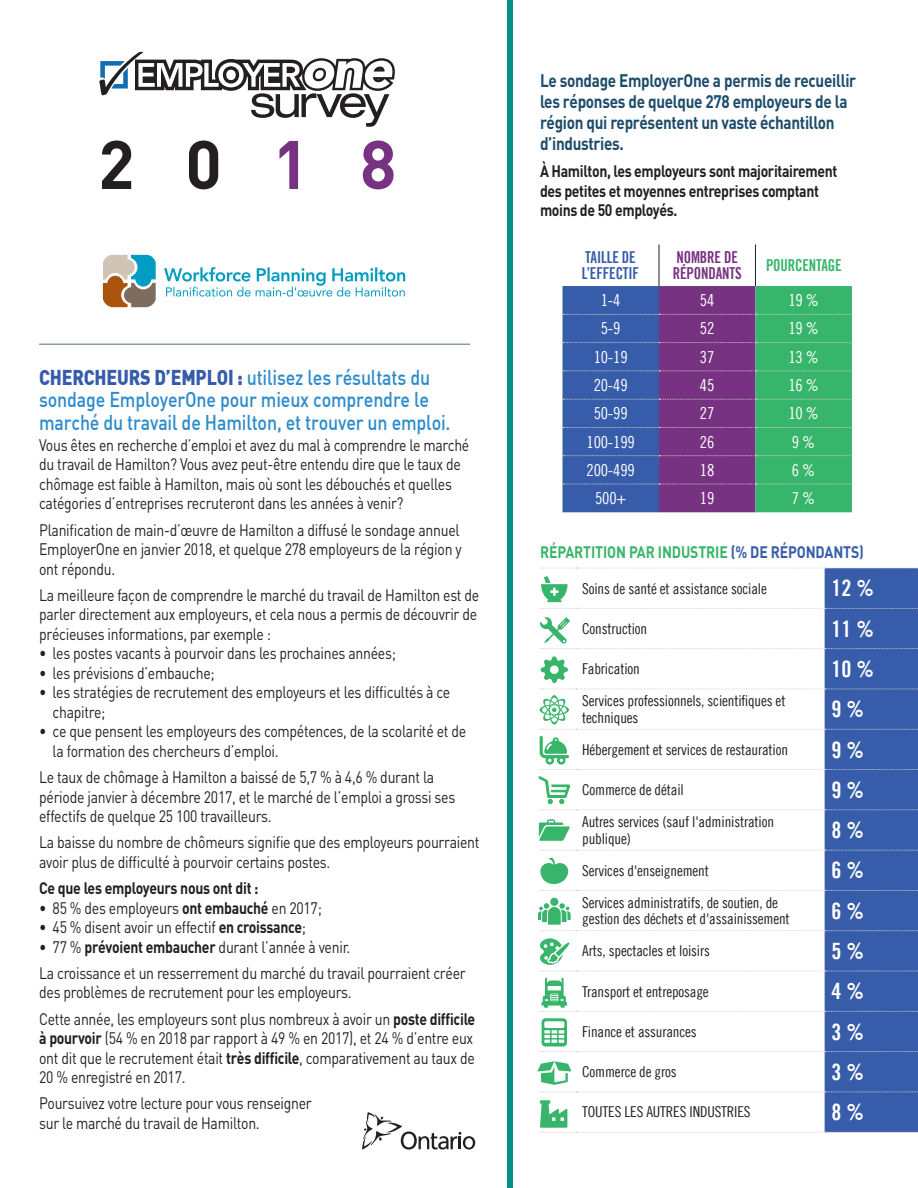
<style>
.page{position:relative;width:918px;height:1188px;background:#fff}
.page>*{position:absolute;margin:0;border:0;box-sizing:border-box;transform-origin:0 0}
.t1{font:700 67.5px "DIN";color:#231f20}
.t2{font:22.5px "Trade Gothic LT Bold Cond Twenty";color:#fff}
.t3{font:500 21px/22.5px "DIN";letter-spacing:-.01em;color:#2c8bcb;scale:.85 1}
.t4{font:700 18px/21px "DIN";letter-spacing:-.02em;color:#1d4c6b;scale:.85 1}
.t5{font:16.5px/19.5px "DIN";letter-spacing:-.02em;color:#231f20;scale:.85 1}
.t6{font:700 16.5px/19.8px "DIN";letter-spacing:-.025em;color:#231f20;scale:.85 1}
.t7{font:16.5px "Trade Gothic LT Cond Eighteen";letter-spacing:-.01em;color:#fff}
.t8{font:700 16.5px "DIN";letter-spacing:-.01em;color:#37b56a;scale:.85 1}
.t9{font:16.5px/16.5px "Trade Gothic LT Bold Cond Twenty";letter-spacing:-.01em;color:#365caa;scale:.9 1}
.t10{font:16.5px/16.5px "Trade Gothic LT Bold Cond Twenty";letter-spacing:-.01em;color:#773381;scale:.9 1}
.t11{font:16.5px "Trade Gothic LT Bold Cond Twenty";letter-spacing:-.01em;color:#37b56a;scale:.9 1}
.t12{font:15px/16.5px "Trade Gothic LT Cond Eighteen";letter-spacing:-.01em;color:#231f20}
.s1{color:#773381}
.s2{font-weight:900;color:#365caa}
.s3{font-weight:700}
.s4{color:#365caa}
</style>
<div class="page">
<svg style="left:99px;top:51px;width:296px;height:76px"></svg>
<div style="left:825px;top:569px;width:93px;height:531px;background:#365caa"></div>
<svg style="left:540px;top:568px;width:378px;height:1px"></svg>
<svg style="left:540px;top:608px;width:378px;height:1px"></svg>
<svg style="left:540px;top:850px;width:378px;height:1px"></svg>
<svg style="left:540px;top:890px;width:378px;height:1px"></svg>
<svg style="left:540px;top:1092px;width:378px;height:1px"></svg>
<svg style="left:541px;top:576px;width:27px;height:26px"></svg>
<svg style="left:541px;top:657px;width:27px;height:26px"></svg>
<svg style="left:540px;top:617px;width:378px;height:32px"></svg>
<svg style="left:540px;top:689px;width:378px;height:41px"></svg>
<svg style="left:538px;top:776px;width:380px;height:34px"></svg>
<svg style="left:540px;top:736px;width:378px;height:34px"></svg>
<svg style="left:540px;top:858px;width:28px;height:26px"></svg>
<svg style="left:539px;top:819px;width:31px;height:22px"></svg>
<svg style="left:538px;top:898px;width:380px;height:33px"></svg>
<svg style="left:540px;top:938px;width:30px;height:27px"></svg>
<svg style="left:540px;top:971px;width:378px;height:41px"></svg>
<svg style="left:540px;top:1018px;width:378px;height:34px"></svg>
<svg style="left:537px;top:1061px;width:34px;height:24px"></svg>
<hr style="left:659px;top:244px;width:1px;height:42px;background:#231f20">
<hr style="left:755px;top:244px;width:1px;height:42px;background:#231f20">
<svg style="left:562px;top:286px;width:291px;height:226px;background:#4f6e88"></svg>
<svg style="left:540px;top:1100px;width:378px;height:33px"></svg>
<div style="left:507px;top:0;width:5px;height:1188px;background:#009188"></div>
<svg style="left:362px;top:1112px;width:113px;height:38px"></svg>
<hr style="left:39px;top:344px;width:431px;height:1px;background:#536d7a">
<svg style="left:164px;top:267px;width:241px;height:30px"></svg>
<svg style="left:103px;top:255px;width:53px;height:52px;background:#929b8f"></svg>
<h1 class="t1" style="left:98px;top:120px;width:300px">20<span class="s1">18</span></h1>
<p class="t3" style="left:39px;top:365px;width:486px"><span class="s2">CHERCHEURS D’EMPLOI :</span> utilisez les résultats du sondage EmployerOne pour mieux comprendre le marché du travail de Hamilton, et trouver un emploi.</p>
<p class="t5" style="left:39px;top:435px;width:508px">Vous êtes en recherche d’emploi et avez du mal à comprendre le marché du travail de Hamilton? Vous avez peut-être entendu dire que le taux de chômage est faible à Hamilton, mais où sont les débouchés et quelles catégories d’entreprises recruteront dans les années à venir?</p>
<p class="t5" style="left:39px;top:520px;width:499px">Planification de main-d’œuvre de Hamilton a diffusé le sondage annuel<br>EmployerOne en janvier 2018, et quelque 278 employeurs de la région y ont répondu.</p>
<p class="t5" style="left:39px;top:585px;width:519px">La meilleure façon de comprendre le marché du travail de Hamilton est de parler directement aux employeurs, et cela nous a permis de découvrir de précieuses informations, par exemple :</p>
<p class="t5" style="left:39px;top:643px;width:421px">• les postes vacants à pourvoir dans les prochaines années;</p>
<p class="t5" style="left:39px;top:663px;width:208px">• les prévisions d’embauche;</p>
<p class="t5" style="left:53px;top:682px;width:469px;text-indent:-14px">• les stratégies de recrutement des employeurs et les difficultés à ce chapitre;</p>
<p class="t5" style="left:53px;top:721px;width:488px;text-indent:-14px">• ce que pensent les employeurs des compétences, de la scolarité et de la formation des chercheurs d’emploi.</p>
<p class="t5" style="left:39px;top:767px;width:491px">Le taux de chômage à Hamilton a baissé de 5,7 % à 4,6 % durant la période janvier à décembre 2017, et le marché de l’emploi a grossi ses effectifs de quelque 25 100 travailleurs.</p>
<p class="t5" style="left:39px;top:832px;width:520px">La baisse du nombre de chômeurs signifie que des employeurs pourraient avoir plus de difficulté à pourvoir certains postes.</p>
<p class="t6" style="left:39px;top:878px;width:260px">Ce que les employeurs nous ont dit :</p>
<p class="t5" style="left:39px;top:898px;width:334px">• 85 % des employeurs <span class="s3">ont embauché</span> en 2017;</p>
<p class="t5" style="left:39px;top:917px;width:315px">• 45 % disent avoir un effectif <span class="s3">en croissance</span>;</p>
<p class="t5" style="left:39px;top:933px;width:503px;line-height:26.2px">• 77 % <span class="s3">prévoient embaucher</span> durant l’année à venir.<br>La croissance et un resserrement du marché du travail pourraient créer</p>
<p class="t5" style="left:39px;top:979px;width:515px;line-height:26.2px">des problèmes de recrutement pour les employeurs.<br>Cette année, les employeurs sont plus nombreux à avoir un <span class="s3">poste difficile</span></p>
<p class="t5" style="left:39px;top:1028px;width:514px;text-align:justify"><span class="s3">à pourvoir</span> (54 % en 2018 par rapport à 49 % en 2017), et 24 % d’entre eux ont dit que le recrutement était <span class="s3">très difficile</span>, comparativement au taux de 20 % enregistré en 2017.</p>
<p class="t5" style="left:39px;top:1093px;width:322px">Poursuivez votre lecture pour vous renseigner sur le marché du travail de Hamilton.</p>
<p class="t4" style="left:540px;top:70px;width:374px">Le sondage EmployerOne a permis de recueillir les réponses de quelque 278 employeurs de la région qui représentent un vaste échantillon d’industries.</p>
<p class="t6" style="left:540px;top:160px;width:352px">À Hamilton, les employeurs sont majoritairement des petites et moyennes entreprises comptant moins de 50 employés.</p>
<p class="t9" style="left:582px;top:249px;width:65px">TAILLE DE<br>L’EFFECTIF</p>
<p class="t10" style="left:673px;top:249px;width:78px">NOMBRE DE<br>RÉPONDANTS</p>
<p class="t11" style="left:766px;top:255px;width:86px">POURCENTAGE</p>
<p class="t7" style="left:601px;top:290px;width:21px">1-4</p>
<p class="t7" style="left:700px;top:290px;width:16px">54</p>
<p class="t7" style="left:788px;top:290px;width:32px">19 %</p>
<p class="t7" style="left:601px;top:319px;width:21px">5-9</p>
<p class="t7" style="left:700px;top:319px;width:16px">52</p>
<p class="t7" style="left:788px;top:319px;width:32px">19 %</p>
<p class="t7" style="left:594px;top:347px;width:36px">10-19</p>
<p class="t7" style="left:700px;top:347px;width:16px">37</p>
<p class="t7" style="left:788px;top:347px;width:32px">13 %</p>
<p class="t7" style="left:594px;top:375px;width:36px">20-49</p>
<p class="t7" style="left:700px;top:375px;width:16px">45</p>
<p class="t7" style="left:788px;top:375px;width:32px">16 %</p>
<p class="t7" style="left:594px;top:404px;width:36px">50-99</p>
<p class="t7" style="left:700px;top:404px;width:16px">27</p>
<p class="t7" style="left:788px;top:404px;width:32px">10 %</p>
<p class="t7" style="left:587px;top:432px;width:50px">100-199</p>
<p class="t7" style="left:700px;top:432px;width:16px">26</p>
<p class="t7" style="left:792px;top:432px;width:25px">9 %</p>
<p class="t7" style="left:587px;top:460px;width:50px">200-499</p>
<p class="t7" style="left:700px;top:460px;width:16px">18</p>
<p class="t7" style="left:792px;top:460px;width:25px">6 %</p>
<p class="t7" style="left:595px;top:489px;width:33px">500+</p>
<p class="t7" style="left:700px;top:489px;width:16px">19</p>
<p class="t7" style="left:792px;top:489px;width:25px">7 %</p>
<p class="t8" style="left:540px;top:541px;width:383px">RÉPARTITION PAR INDUSTRIE <span class="s4">(% DE RÉPONDANTS)</span></p>
<p class="t12" style="left:582px;top:580px;width:186px">Soins de santé et assistance sociale</p>
<h2 class="t2" style="left:831px;top:575px;width:44px">12 %</h2>
<p class="t12" style="left:582px;top:620px;width:67px">Construction</p>
<h2 class="t2" style="left:831px;top:615px;width:44px">11 %</h2>
<p class="t12" style="left:582px;top:660px;width:59px">Fabrication</p>
<h2 class="t2" style="left:831px;top:655px;width:44px">10 %</h2>
<p class="t12" style="left:582px;top:693px;width:205px">Services professionnels, scientifiques et techniques</p>
<h2 class="t2" style="left:831px;top:696px;width:34px">9 %</h2>
<p class="t12" style="left:582px;top:741px;width:207px">Hébergement et services de restauration</p>
<h2 class="t2" style="left:831px;top:736px;width:34px">9 %</h2>
<p class="t12" style="left:582px;top:781px;width:103px">Commerce de détail</p>
<h2 class="t2" style="left:831px;top:776px;width:34px">9 %</h2>
<p class="t12" style="left:582px;top:813px;width:193px">Autres services (sauf l'administration publique)</p>
<h2 class="t2" style="left:831px;top:816px;width:34px">8 %</h2>
<p class="t12" style="left:582px;top:862px;width:128px">Services d'enseignement</p>
<h2 class="t2" style="left:831px;top:857px;width:34px">6 %</h2>
<p class="t12" style="left:582px;top:894px;width:209px">Services administratifs, de soutien, de gestion des déchets et d'assainissement</p>
<h2 class="t2" style="left:831px;top:897px;width:34px">6 %</h2>
<p class="t12" style="left:582px;top:943px;width:129px">Arts, spectacles et loisirs</p>
<h2 class="t2" style="left:831px;top:937px;width:34px">5 %</h2>
<p class="t12" style="left:582px;top:983px;width:128px">Transport et entreposage</p>
<h2 class="t2" style="left:831px;top:978px;width:34px">4 %</h2>
<p class="t12" style="left:582px;top:1023px;width:116px">Finance et assurances</p>
<h2 class="t2" style="left:831px;top:1018px;width:34px">3 %</h2>
<p class="t12" style="left:582px;top:1063px;width:96px">Commerce de gros</p>
<h2 class="t2" style="left:831px;top:1058px;width:34px">3 %</h2>
<p class="t12" style="left:582px;top:1104px;width:170px">TOUTES LES AUTRES INDUSTRIES</p>
<h2 class="t2" style="left:831px;top:1098px;width:34px">8 %</h2>
</div>
